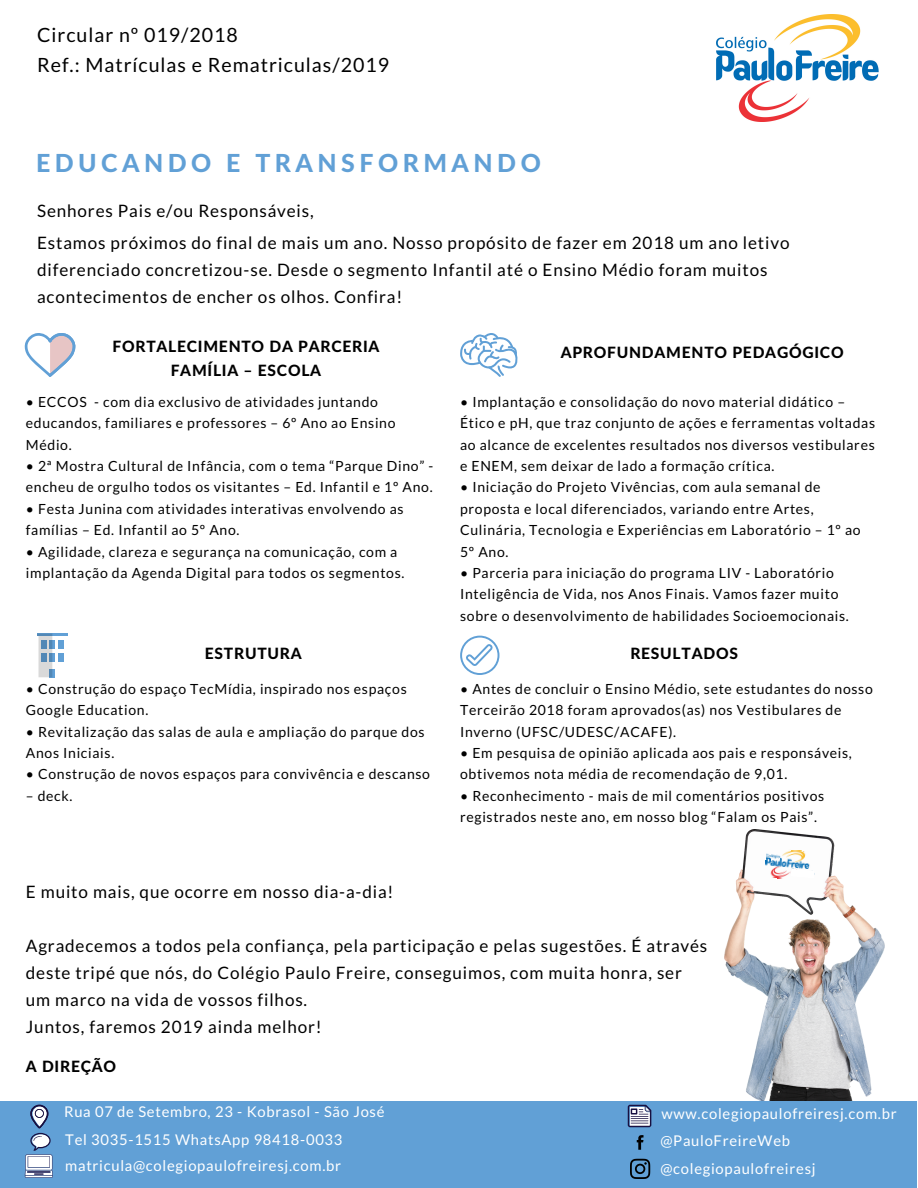
<style>
.page{position:relative;width:918px;height:1188px;background:#fff}
.page>*{position:absolute;margin:0;border:0;box-sizing:border-box;transform-origin:0 0}
.t1{font:800 24.9px "Lato Latin";letter-spacing:.18em;color:#61a0d6}
.t2{font:19.65px/30.3px "Lato";letter-spacing:.05em;color:#000}
.t3{font:17.1px/27px "Lato";letter-spacing:.05em;color:#000}
.t4{font:800 15.6px/24.8px "Lato Latin";letter-spacing:.05em;color:#000;text-align:center}
.t5{font:14.85px/28.2px "Lato";letter-spacing:.05em;color:#fff}
.t6{font:13.95px/21.3px "Lato";letter-spacing:.05em;color:#000}
</style>
<div class="page">
<img style="left:724px;top:829px;width:160px;height:272px">
<img style="left:765px;top:848px;width:51px;height:33px">
<svg style="left:791px;top:869px;width:24px;height:10px"></svg>
<img style="left:717px;top:15px;width:162px;height:107px">
<div style="left:812px;top:82px;width:94px;height:38px;background:#fff"></div>
<svg style="left:460px;top:636px;width:39px;height:39px"></svg>
<svg style="left:460px;top:333px;width:58px;height:44px"></svg>
<svg style="left:25px;top:333px;width:50px;height:44px"></svg>
<div style="left:50px;top:640px;width:5px;height:8px;background:#61a0d6"></div>
<div style="left:50px;top:669px;width:5px;height:8px;background:#61a0d6"></div>
<div style="left:50px;top:654px;width:5px;height:8px;background:#61a0d6"></div>
<div style="left:58px;top:654px;width:5px;height:8px;background:#61a0d6"></div>
<div style="left:58px;top:640px;width:5px;height:8px;background:#61a0d6"></div>
<hr style="left:37px;top:633px;width:30px;height:3px;background:#61a0d6">
<svg style="left:37px;top:633px;width:15px;height:44px"></svg>
<div style="left:0;top:1101px;width:917px;height:87px;background:#61a0d6"></div>
<svg style="left:628px;top:1105px;width:23px;height:22px"></svg>
<svg style="left:637px;top:1135px;width:6px;height:15px"></svg>
<svg style="left:630px;top:1159px;width:20px;height:20px"></svg>
<svg style="left:25px;top:1105px;width:28px;height:73px"></svg>
<h2 class="t2" style="left:37px;top:19px;width:354px">Circular nº 019/2018<br>Ref.: Matrículas e Rematriculas/2019</h2>
<h1 class="t1" style="left:36px;top:147px;width:506px">EDUCANDO E TRANSFORMANDO</h1>
<p class="t3" style="left:37px;top:196px;width:278px">Senhores Pais e/ou Responsáveis,</p>
<p class="t3" style="left:37px;top:229px;width:754px">Estamos próximos do final de mais um ano. Nosso propósito de fazer em 2018 um ano letivo diferenciado concretizou-se. Desde o segmento Infantil até o Ensino Médio foram muitos acontecimentos de encher os olhos. Confira!</p>
<p class="t4" style="left:113px;top:333px;width:268px">FORTALECIMENTO DA PARCERIA<br>FAMÍLIA – ESCOLA</p>
<p class="t6" style="left:26px;top:391px;width:371px">• ECCOS - com dia exclusivo de atividades juntando educandos, familiares e professores – 6º Ano ao Ensino<br>Médio.</p>
<p class="t6" style="left:26px;top:455px;width:409px">• 2ª Mostra Cultural de Infância, com o tema “Parque Dino” - encheu de orgulho todos os visitantes – Ed. Infantil e 1º Ano.</p>
<p class="t6" style="left:26px;top:498px;width:379px">• Festa Junina com atividades interativas envolvendo as famílias – Ed. Infantil ao 5º Ano.</p>
<p class="t6" style="left:26px;top:541px;width:380px">• Agilidade, clareza e segurança na comunicação, com a implantação da Agenda Digital para todos os segmentos.</p>
<p class="t4" style="left:205px;top:640px;width:98px">ESTRUTURA</p>
<p class="t6" style="left:26px;top:678px;width:382px">• Construção do espaço TecMídia, inspirado nos espaços<br>Google Education.</p>
<p class="t6" style="left:26px;top:721px;width:400px">• Revitalização das salas de aula e ampliação do parque dos<br>Anos Iniciais.</p>
<p class="t6" style="left:26px;top:763px;width:406px">• Construção de novos espaços para convivência e descanso</p>
<p class="t6" style="left:26px;top:785px;width:48px">– deck.</p>
<p class="t4" style="left:561px;top:340px;width:284px">APROFUNDAMENTO PEDAGÓGICO</p>
<p class="t6" style="left:460px;top:391px;width:416px">• Implantação e consolidação do novo material didático – Ético e pH, que traz conjunto de ações e ferramentas voltadas ao alcance de excelentes resultados nos diversos vestibulares e ENEM, sem deixar de lado a formação crítica.</p>
<p class="t6" style="left:460px;top:476px;width:402px">• Iniciação do Projeto Vivências, com aula semanal de proposta e local diferenciados, variando entre Artes, Culinária, Tecnologia e Experiências em Laboratório – 1º ao 5º Ano.</p>
<p class="t6" style="left:460px;top:562px;width:390px">• Parceria para iniciação do programa LIV - Laboratório<br>Inteligência de Vida, nos Anos Finais. Vamos fazer muito sobre o desenvolvimento de habilidades Socioemocionais.</p>
<p class="t4" style="left:630px;top:640px;width:109px">RESULTADOS</p>
<p class="t6" style="left:460px;top:678px;width:414px">• Antes de concluir o Ensino Médio, sete estudantes do nosso<br>Terceirão 2018 foram aprovados(as) nos Vestibulares de<br>Inverno (UFSC/UDESC/ACAFE).</p>
<p class="t6" style="left:460px;top:742px;width:393px">• Em pesquisa de opinião aplicada aos pais e responsáveis, obtivemos nota média de recomendação de 9,01.</p>
<p class="t6" style="left:460px;top:785px;width:366px">• Reconhecimento - mais de mil comentários positivos registrados neste ano, em nosso blog “Falam os Pais”.</p>
<p class="t3" style="left:26px;top:878px;width:369px">E muito mais, que ocorre em nosso dia-a-dia!</p>
<p class="t3" style="left:26px;top:932px;width:683px">Agradecemos a todos pela confiança, pela participação e pelas sugestões. É através deste tripé que nós, do Colégio Paulo Freire, conseguimos, com muita honra, ser um marco na vida de vossos filhos.<br>Juntos, faremos 2019 ainda melhor!</p>
<p class="t4" style="left:26px;top:1053px;width:92px">A DIREÇÃO</p>
<p class="t5" style="left:64px;top:1097px;width:322px">Rua 07 de Setembro, 23 - Kobrasol - São José<br>Tel 3035-1515 WhatsApp 98418-0033</p>
<p class="t5" style="left:662px;top:1099px;width:237px">www.colegiopaulofreiresj.com.br</p>
<p class="t5" style="left:660px;top:1154px;width:157px">@colegiopaulofreiresj</p>
<p class="t5" style="left:660px;top:1126px;width:131px">@PauloFreireWeb</p>
<p class="t5" style="left:65px;top:1151px;width:277px">matricula@colegiopaulofreiresj.com.br</p>
</div>
